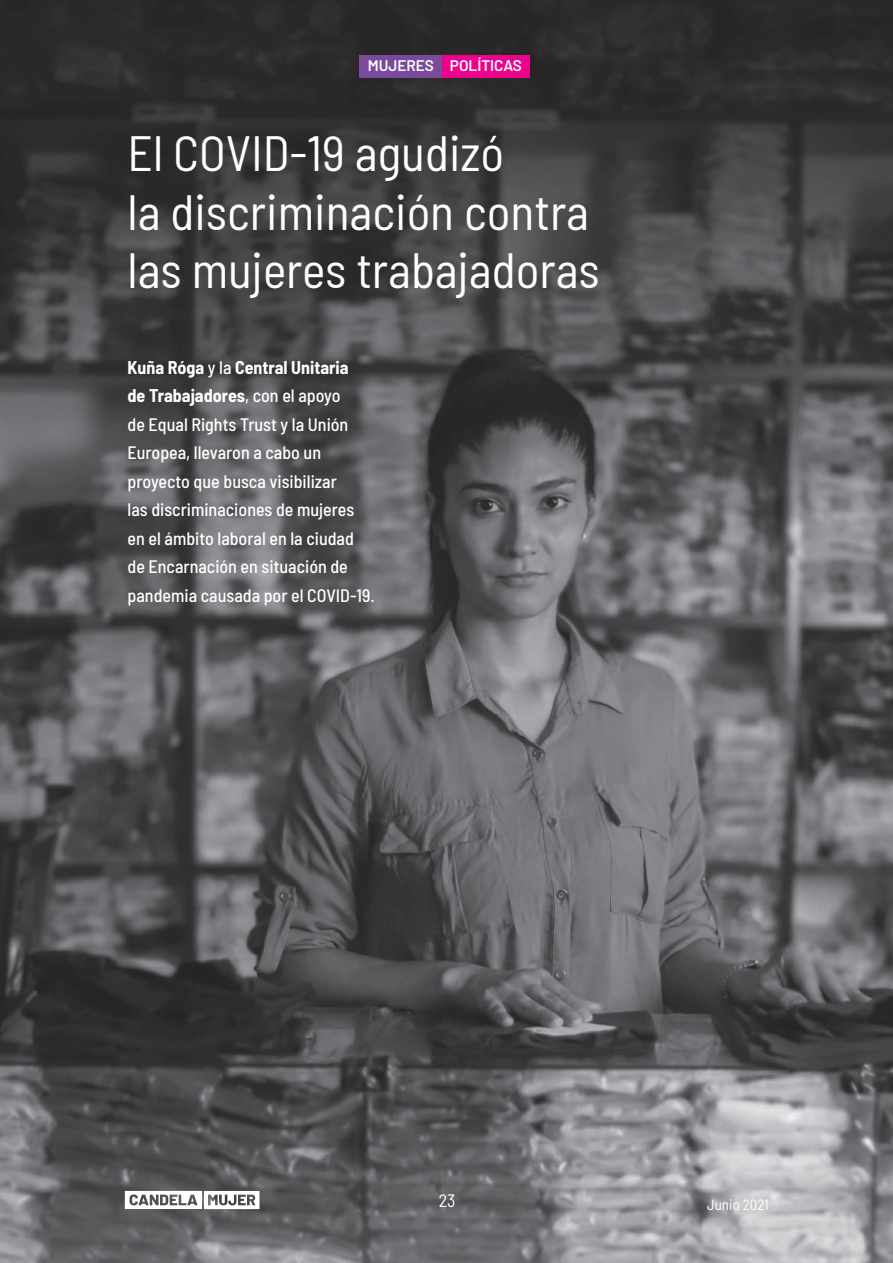
<style>
.page{position:relative;width:893px;height:1263px;background:#fff}
.page>*{position:absolute;margin:0;border:0;box-sizing:border-box;transform-origin:0 0}
.t1{font:semi-condensed 49.5px/58.5px "Barlow";color:#fff}
.t2{font:500 semi-condensed 18px/28.5px "Barlow";color:#fff}
.t3{font:semi-condensed 18px "Barlow";color:#fff}
.t4{font:600 15.3px "Barlow";color:#fff}
.t5{font:semi-condensed 15px "Barlow";color:#fff}
.s1{font-weight:700}
</style>
<div class="page">
<img style="left:0;top:0;width:893px;height:1263px">
<div style="left:359px;top:55px;width:83px;height:23px;background:#7a4a9d"></div>
<div style="left:442px;top:55px;width:87px;height:23px;background:#ed028c"></div>
<svg style="left:125px;top:1191px;width:134px;height:18px"></svg>
<p class="t4" style="left:368px;top:55px;width:156px">MUJERES POLÍTICAS</p>
<h1 class="t1" style="left:128px;top:121px;width:474px">El COVID-19 agudizó<br>la discriminación contra las mujeres trabajadoras</h1>
<p class="t2" style="left:128px;top:352px;width:249px"><span class="s1">Kuña Róga</span> y la <span class="s1">Central Unitaria<br>de Trabajadores</span>, con el apoyo<br>de Equal Rights Trust y la Unión<br>Europea, llevaron a cabo un proyecto que busca visibilizar<br>las discriminaciones de mujeres en el ámbito laboral en la ciudad de Encarnación en situación de pandemia causada por el COVID-19.</p>
<p class="t3" style="left:439px;top:1188px;width:18px">23</p>
<p class="t5" style="left:707px;top:1193px;width:63px">Junio 2021</p>
</div>
